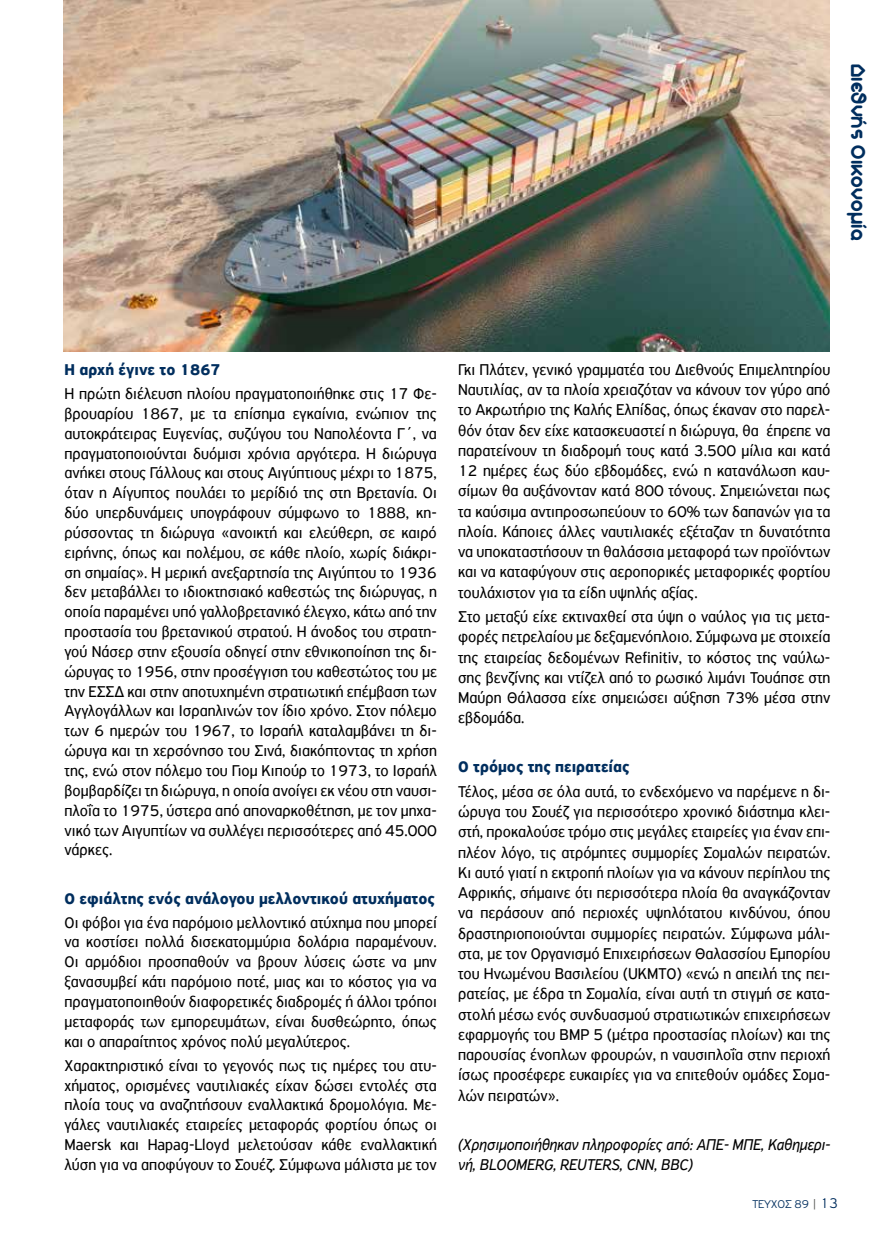
<style>
.page{position:relative;width:885px;height:1234px;background:#fff}
.page>*{position:absolute;margin:0;border:0;box-sizing:border-box;transform-origin:0 0}
.t1{font:22.05px "Aka Acid GR Soft Ice Cream";letter-spacing:.01em;color:#002e5e;scale:.95 1}
.t2{font:16.5px/19.8px "PF Highway Sans Pro";color:#000;text-align:justify;scale:.95 1}
.t3{font:700 16.5px "PF Highway Sans Pro";color:#002e5e;scale:.95 1}
.t4{font:italic 16.5px/20.2px "PF Highway Sans Pro";color:#000;scale:.95 1}
.t5{font:300 12px "PF Highway Gothic";color:#002e5e}
.s1{color:#525451}
.s2{font-size:15px}
</style>
<div class="page">
<img style="left:64px;top:0;width:765px;height:351px">
<h1 class="t1" style="left:869px;top:64px;width:188px;rotate:90deg">Διεθνής Οικονομία</h1>
<p class="t3" style="left:65px;top:360px;width:166px">Η αρχή έγινε το 1867</p>
<p class="t2" style="left:65px;top:383px;width:393px">Η πρώτη διέλευση πλοίου πραγματοποιήθηκε στις 17 Φε&shy;βρουαρίου 1867, με τα επίσημα εγκαίνια, ενώπιον της αυτοκράτειρας Ευγενίας, συζύγου του Ναπολέοντα Γ΄, να πραγματοποιούνται δυόμισι χρόνια αργότερα. Η διώρυγα ανήκει στους Γάλλους και στους Αιγύπτιους μέχρι το 1875, όταν η Αίγυπτος πουλάει το μερίδιό της στη Βρετανία. Οι δύο υπερδυνάμεις υπογράφουν σύμφωνο το 1888, κη&shy;ρύσσοντας τη διώρυγα «ανοικτή και ελεύθερη, σε καιρό ειρήνης, όπως και πολέμου, σε κάθε πλοίο, χωρίς διάκρι&shy;ση σημαίας». Η μερική ανεξαρτησία της Αιγύπτου το 1936 δεν μεταβάλλει το ιδιοκτησιακό καθεστώς της διώρυγας, η οποία παραμένει υπό γαλλοβρετανικό έλεγχο, κάτω από την προστασία του βρετανικού στρατού. Η άνοδος του στρατη&shy;γού Νάσερ στην εξουσία οδηγεί στην εθνικοποίηση της δι&shy;ώρυγας το 1956, στην προσέγγιση του καθεστώτος του με την ΕΣΣΔ και στην αποτυχημένη στρατιωτική επέμβαση των Αγγλογάλλων και Ισραηλινών τον ίδιο χρόνο. Στον πόλεμο των 6 ημερών του 1967, το Ισραήλ καταλαμβάνει τη δι&shy;ώρυγα και τη χερσόνησο του Σινά, διακόπτοντας τη χρήση της, ενώ στον πόλεμο του Γιομ Κιπούρ το 1973, το Ισραήλ βομβαρδίζει τη διώρυγα, η οποία ανοίγει εκ νέου στη ναυσι&shy;πλοΐα το 1975, ύστερα από αποναρκοθέτηση, με τον μηχα&shy;νικό των Αιγυπτίων να συλλέγει περισσότερες από 45.000 νάρκες.</p>
<p class="t3" style="left:65px;top:888px;width:391px">Ο εφιάλτης ενός ανάλογου μελλοντικού ατυχήματος</p>
<p class="t2" style="left:65px;top:912px;width:393px">Οι φόβοι για ένα παρόμοιο μελλοντικό ατύχημα που μπορεί να κοστίσει πολλά δισεκατομμύρια δολάρια παραμένουν.<br>Οι αρμόδιοι προσπαθούν να βρουν λύσεις ώστε να μην ξανασυμβεί κάτι παρόμοιο ποτέ, μιας και το κόστος για να πραγματοποιηθούν διαφορετικές διαδρομές ή άλλοι τρόποι μεταφοράς των εμπορευμάτων, είναι δυσθεώρητο, όπως και ο απαραίτητος χρόνος πολύ μεγαλύτερος.</p>
<p class="t2" style="left:65px;top:1055px;width:393px">Χαρακτηριστικό είναι το γεγονός πως τις ημέρες του ατυ&shy;χήματος, ορισμένες ναυτιλιακές είχαν δώσει εντολές στα πλοία τους να αναζητήσουν εναλλακτικά δρομολόγια. Με&shy;γάλες ναυτιλιακές εταιρείες μεταφοράς φορτίου όπως οι Maersk και Hapag-Lloyd μελετούσαν κάθε εναλλακτική λύση για να αποφύγουν το Σουέζ. Σύμφωνα μάλιστα με τον</p>
<p class="t2" style="left:458px;top:359px;width:393px;line-height:20.2px">Γκι Πλάτεν, γενικό γραμματέα του Διεθνούς Επιμελητηρίου Ναυτιλίας, αν τα πλοία χρειαζόταν να κάνουν τον γύρο από το Ακρωτήριο της Καλής Ελπίδας, όπως έκαναν στο παρελ&shy;θόν όταν δεν είχε κατασκευαστεί η διώρυγα, θα έπρεπε να παρατείνουν τη διαδρομή τους κατά 3.500 μίλια και κατά 12 ημέρες έως δύο εβδομάδες, ενώ η κατανάλωση καυ&shy;σίμων θα αυξάνονταν κατά 800 τόνους. Σημειώνεται πως τα καύσιμα αντιπροσωπεύουν το 60% των δαπανών για τα πλοία. Κάποιες άλλες ναυτιλιακές εξέταζαν τη δυνατότητα να υποκαταστήσουν τη θαλάσσια μεταφορά των προϊόντων και να καταφύγουν στις αεροπορικές μεταφορικές φορτίου τουλάχιστον για τα είδη υψηλής αξίας.</p>
<p class="t2" style="left:458px;top:606px;width:393px;line-height:20.2px">Στο μεταξύ είχε εκτιναχθεί στα ύψη ο ναύλος για τις μετα&shy;φορές πετρελαίου με δεξαμενόπλοιο. Σύμφωνα με στοιχεία της εταιρείας δεδομένων Refinitiv, το κόστος της ναύλω&shy;σης βενζίνης και ντίζελ από το ρωσικό λιμάνι Τουάπσε στη Μαύρη Θάλασσα είχε σημειώσει αύξηση 73% μέσα στην εβδομάδα.</p>
<p class="t3" style="left:458px;top:757px;width:182px">Ο τρόμος της πειρατείας</p>
<p class="t2" style="left:458px;top:781px;width:393px;line-height:20.2px">Τέλος, μέσα σε όλα αυτά, το ενδεχόμενο να παρέμενε η δι&shy;ώρυγα του Σουέζ για περισσότερο χρονικό διάστημα κλει&shy;στή, προκαλούσε τρόμο στις μεγάλες εταιρείες για έναν επι&shy;πλέον λόγο, τις ατρόμητες συμμορίες Σομαλών πειρατών.<br>Κι αυτό γιατί η εκτροπή πλοίων για να κάνουν περίπλου της Αφρικής, σήμαινε ότι περισσότερα πλοία θα αναγκάζονταν να περάσουν από περιοχές υψηλότατου κινδύνου, όπου δραστηριοποιούνται συμμορίες πειρατών. Σύμφωνα μάλι&shy;στα, με τον Οργανισμό Επιχειρήσεων Θαλασσίου Εμπορίου του Ηνωμένου Βασιλείου (UKMTO) «ενώ η απειλή της πει&shy;ρατείας, με έδρα τη Σομαλία, είναι αυτή τη στιγμή σε κατα&shy;στολή μέσω ενός συνδυασμού στρατιωτικών επιχειρήσεων εφαρμογής του BMP 5 (μέτρα προστασίας πλοίων) και της παρουσίας ένοπλων φρουρών, η ναυσιπλοΐα στην περιοχή ίσως προσέφερε ευκαιρίες για να επιτεθούν ομάδες Σομα&shy;λών πειρατών».</p>
<p class="t4" style="left:458px;top:1133px;width:393px">(Χρησιμοποιήθηκαν πληροφορίες από: ΑΠΕ- ΜΠΕ, Καθημερι&shy;νή, BLOOMERG, REUTERS, CNN, BBC)</p>
<p class="t5" style="left:752px;top:1197px;width:87px">ΤΕΥΧΟΣ 89 <span class="s1">|</span> <span class="s2">13</span></p>
</div>
